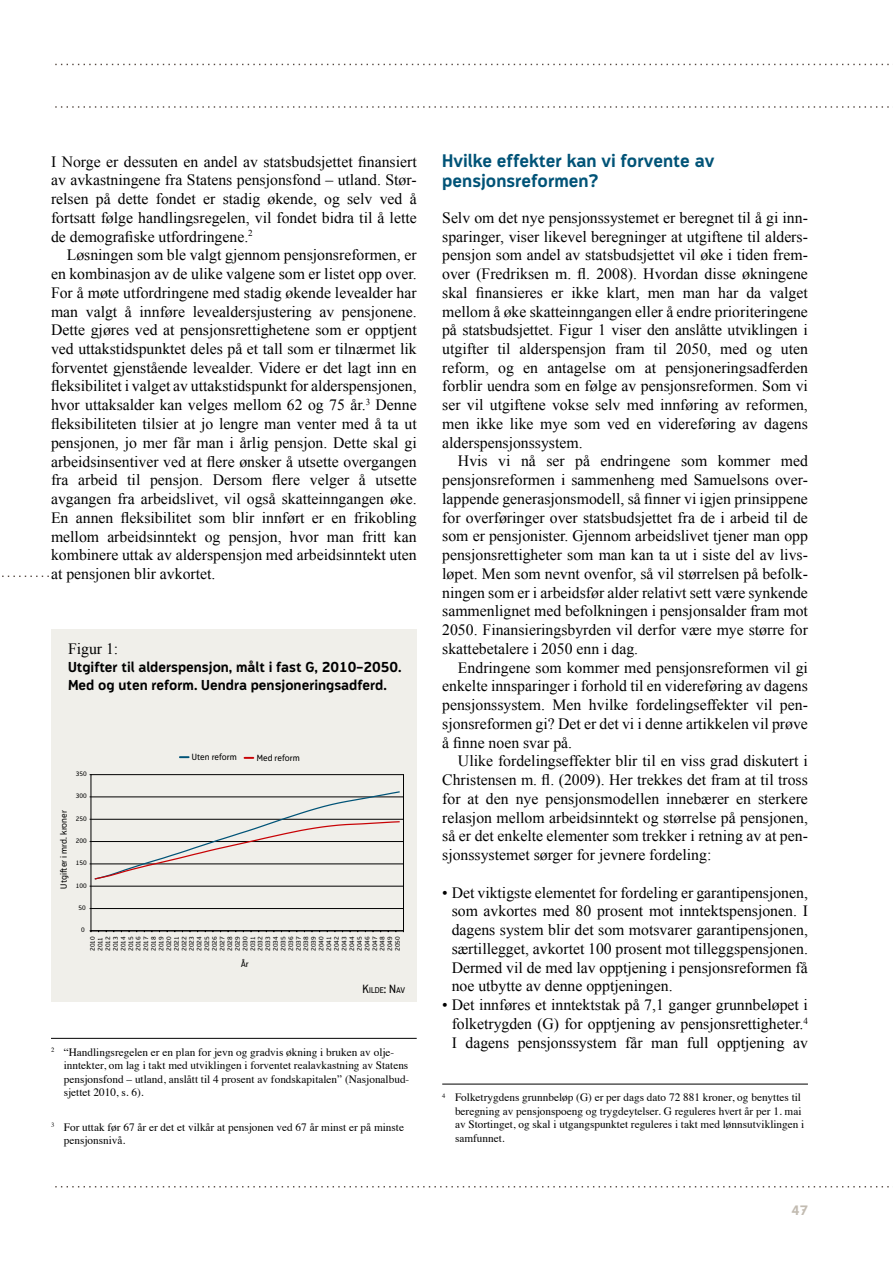
<style>
.page{position:relative;width:893px;height:1263px;background:#fff}
.page>*{position:absolute;margin:0;border:0;box-sizing:border-box;transform-origin:0 0}
.t1{font:700 18px/20.2px "Modus";color:#005377}
.t2{font:15.75px/18.8px "Times New Roman";color:#000;text-align:justify}
.t3{font:700 14.25px/18px "Modus";color:#000}
.t4{font:700 13.5px "Modus";color:#c2bbb1}
.t5{font:11.25px/13.5px "Times";color:#000}
.t6{font:9px "Modus";color:#000}
.t7{font:8.4px "Modus";color:#000}
.t8{font:6.45px/7.6px "Modus";color:#000;text-align:justify}
.s1{font-size:12px}
</style>
<div class="page">
<svg style="left:55px;top:64px;width:834px;height:1px"></svg>
<svg style="left:55px;top:106px;width:834px;height:2px"></svg>
<svg style="left:55px;top:1186px;width:834px;height:1px"></svg>
<svg style="left:2px;top:576px;width:47px;height:1px"></svg>
<hr style="left:51px;top:1038px;width:366px;height:1px;background:#000">
<hr style="left:442px;top:1084px;width:366px;height:1px;background:#000">
<div style="left:51px;top:629px;width:366px;height:373px;background:#f0efea"></div>
<svg style="left:245px;top:757px;width:8px;height:2px"></svg>
<svg style="left:180px;top:756px;width:9px;height:2px"></svg>
<hr style="left:91px;top:908px;width:312px;height:1px;background:#000">
<hr style="left:91px;top:886px;width:312px;height:1px;background:#000">
<hr style="left:91px;top:864px;width:312px;height:1px;background:#000">
<hr style="left:91px;top:841px;width:312px;height:1px;background:#000">
<hr style="left:91px;top:819px;width:312px;height:1px;background:#000">
<hr style="left:91px;top:797px;width:312px;height:1px;background:#000">
<svg style="left:90px;top:790px;width:311px;height:90px"></svg>
<div style="left:91px;top:774px;width:313px;height:157px;border:1px solid #000"></div>
<p class="t2" style="left:51px;top:152px;width:367px">I Norge er dessuten en andel av statsbudsjettet finansiert av avkastningene fra Statens pensjonsfond – utland. Stør&shy;relsen på dette fondet er stadig økende, og selv ved å fortsatt følge handlingsregelen, vil fondet bidra til å lette de demografiske utfordringene.<sup>2</sup></p>
<p class="t2" style="left:51px;top:245px;width:367px;text-indent:16px">Løsningen som ble valgt gjennom pensjonsreformen, er en kombinasjon av de ulike valgene som er listet opp over.<br>For å møte utfordringene med stadig økende levealder har man valgt å innføre levealdersjustering av pensjonene.<br>Dette gjøres ved at pensjonsrettighetene som er opptjent ved uttakstidspunktet deles på et tall som er tilnærmet lik forventet gjenstående levealder. Videre er det lagt inn en fleksibilitet i valget av uttakstidspunkt for alderspensjonen, hvor uttaksalder kan velges mellom 62 og 75 år.<sup>3</sup> Denne fleksibiliteten tilsier at jo lengre man venter med å ta ut pensjonen, jo mer får man i årlig pensjon. Dette skal gi arbeidsinsentiver ved at flere ønsker å utsette overgangen fra arbeid til pensjon. Dersom flere velger å utsette avgangen fra arbeidslivet, vil også skatteinngangen øke.<br>En annen fleksibilitet som blir innført er en frikobling mellom arbeidsinntekt og pensjon, hvor man fritt kan kombinere uttak av alderspensjon med arbeidsinntekt uten at pensjonen blir avkortet.</p>
<p class="t2" style="left:68px;top:639px;width:52px">Figur 1:</p>
<p class="t3" style="left:68px;top:658px;width:335px">Utgifter til alderspensjon, målt i fast G, 2010–2050.<br>Med og uten reform. Uendra pensjoneringsadferd.</p>
<p class="t8" style="left:76px;top:770px;width:12px">350</p>
<p class="t8" style="left:76px;top:792px;width:12px">300</p>
<p class="t6" style="left:59px;top:889px;width:80px;rotate:-90deg">Utgifter i mrd. kroner</p>
<p class="t8" style="left:76px;top:815px;width:12px">250</p>
<p class="t8" style="left:76px;top:837px;width:12px">200</p>
<p class="t8" style="left:76px;top:859px;width:12px">150</p>
<p class="t8" style="left:76px;top:881px;width:12px">100</p>
<p class="t8" style="left:78px;top:904px;width:9px">50</p>
<p class="t8" style="left:81px;top:926px;width:5px">0</p>
<p class="t6" style="left:192px;top:752px;width:46px">Uten reform</p>
<p class="t6" style="left:257px;top:752px;width:44px">Med reform</p>
<p class="t8" style="left:89px;top:951px;width:16px;rotate:-90deg">2010<br>2011<br>2012<br>2013<br>2014<br>2015<br>2016<br>2017<br>2018<br>2019<br>2020<br>2021<br>2022<br>2023<br>2024<br>2025<br>2026<br>2027<br>2028<br>2029<br>2030<br>2031<br>2032<br>2033<br>2034<br>2035<br>2036<br>2037<br>2038<br>2039<br>2040<br>2041<br>2042<br>2043<br>2044<br>2045<br>2046<br>2047<br>2048<br>2049<br>2050</p>
<p class="t6" style="left:241px;top:959px;width:10px">År</p>
<p class="t7" style="left:363px;top:986px;width:44px"><span class="s1">K</span>ILDE<span class="s1">: N</span>AV</p>
<p class="t5" style="left:64px;top:1044px;width:347px;text-indent:-13px"><sup>2</sup> “Handlingsregelen er en plan for jevn og gradvis økning i bruken av olje&shy;inntekter, om lag i takt med utviklingen i forventet realavkastning av Statens pensjonsfond – utland, anslått til 4 prosent av fondskapitalen” (Nasjonalbud&shy;sjettet 2010, s. 6).</p>
<p class="t5" style="left:64px;top:1119px;width:342px;text-indent:-13px"><sup>3</sup> For uttak før 67 år er det et vilkår at pensjonen ved 67 år minst er på minste pensjonsnivå.</p>
<p class="t1" style="left:442px;top:151px;width:274px">Hvilke effekter kan vi forvente av pensjonsreformen?</p>
<p class="t2" style="left:442px;top:208px;width:367px">Selv om det nye pensjonssystemet er beregnet til å gi inn&shy;sparinger, viser likevel beregninger at utgiftene til alders&shy;pensjon som andel av statsbudsjettet vil øke i tiden frem&shy;over (Fredriksen m. fl. 2008). Hvordan disse økningene skal finansieres er ikke klart, men man har da valget mellom å øke skatteinngangen eller å endre prioriteringene på statsbudsjettet. Figur 1 viser den anslåtte utviklingen i utgifter til alderspensjon fram til 2050, med og uten reform, og en antagelse om at pensjoneringsadferden forblir uendra som en følge av pensjonsreformen. Som vi ser vil utgiftene vokse selv med innføring av reformen, men ikke like mye som ved en videreføring av dagens alderspensjonssystem.</p>
<p class="t2" style="left:442px;top:452px;width:367px;text-indent:16px">Hvis vi nå ser på endringene som kommer med pensjonsreformen i sammenheng med Samuelsons over&shy;lappende generasjonsmodell, så finner vi igjen prinsippene for overføringer over statsbudsjettet fra de i arbeid til de som er pensjonister. Gjennom arbeidslivet tjener man opp pensjonsrettigheter som man kan ta ut i siste del av livs&shy;løpet. Men som nevnt ovenfor, så vil størrelsen på befolk&shy;ningen som er i arbeidsfør alder relativt sett være synkende sammenlignet med befolkningen i pensjonsalder fram mot 2050. Finansieringsbyrden vil derfor være mye større for skattebetalere i 2050 enn i dag.</p>
<p class="t2" style="left:442px;top:658px;width:367px;text-indent:16px">Endringene som kommer med pensjonsreformen vil gi enkelte innsparinger i forhold til en videreføring av dagens pensjonssystem. Men hvilke fordelingseffekter vil pen&shy;sjonsreformen gi? Det er det vi i denne artikkelen vil prøve å finne noen svar på.</p>
<p class="t2" style="left:442px;top:751px;width:367px;text-indent:16px">Ulike fordelingseffekter blir til en viss grad diskutert i Christensen m. fl. (2009). Her trekkes det fram at til tross for at den nye pensjonsmodellen innebærer en sterkere relasjon mellom arbeidsinntekt og størrelse på pensjonen, så er det enkelte elementer som trekker i retning av at pen&shy;sjonssystemet sørger for jevnere fordeling:</p>
<p class="t2" style="left:452px;top:883px;width:358px;text-indent:-9px">• Det viktigste elementet for fordeling er garantipensjonen, som avkortes med 80 prosent mot inntektspensjonen. I dagens system blir det som motsvarer garantipensjonen, særtillegget, avkortet 100 prosent mot tilleggspensjonen.<br>Dermed vil de med lav opptjening i pensjonsreformen få noe utbytte av denne opptjeningen.</p>
<p class="t2" style="left:442px;top:995px;width:367px;text-align:center">• Det innføres et inntektstak på 7,1 ganger grunnbeløpet i folketrygden (G) for opptjening av pensjonsrettigheter.<sup>4<br></sup>I dagens pensjonssystem får man full opptjening av</p>
<p class="t5" style="left:455px;top:1090px;width:351px;text-indent:-13px"><sup>4</sup> Folketrygdens grunnbeløp (G) er per dags dato 72 881 kroner, og benyttes til beregning av pensjonspoeng og trygdeytelser. G reguleres hvert år per 1. mai av Stortinget, og skal i utgangspunktet reguleres i takt med lønnsutviklingen i samfunnet.</p>
<p class="t4" style="left:791px;top:1203px;width:18px">47</p>
</div>
